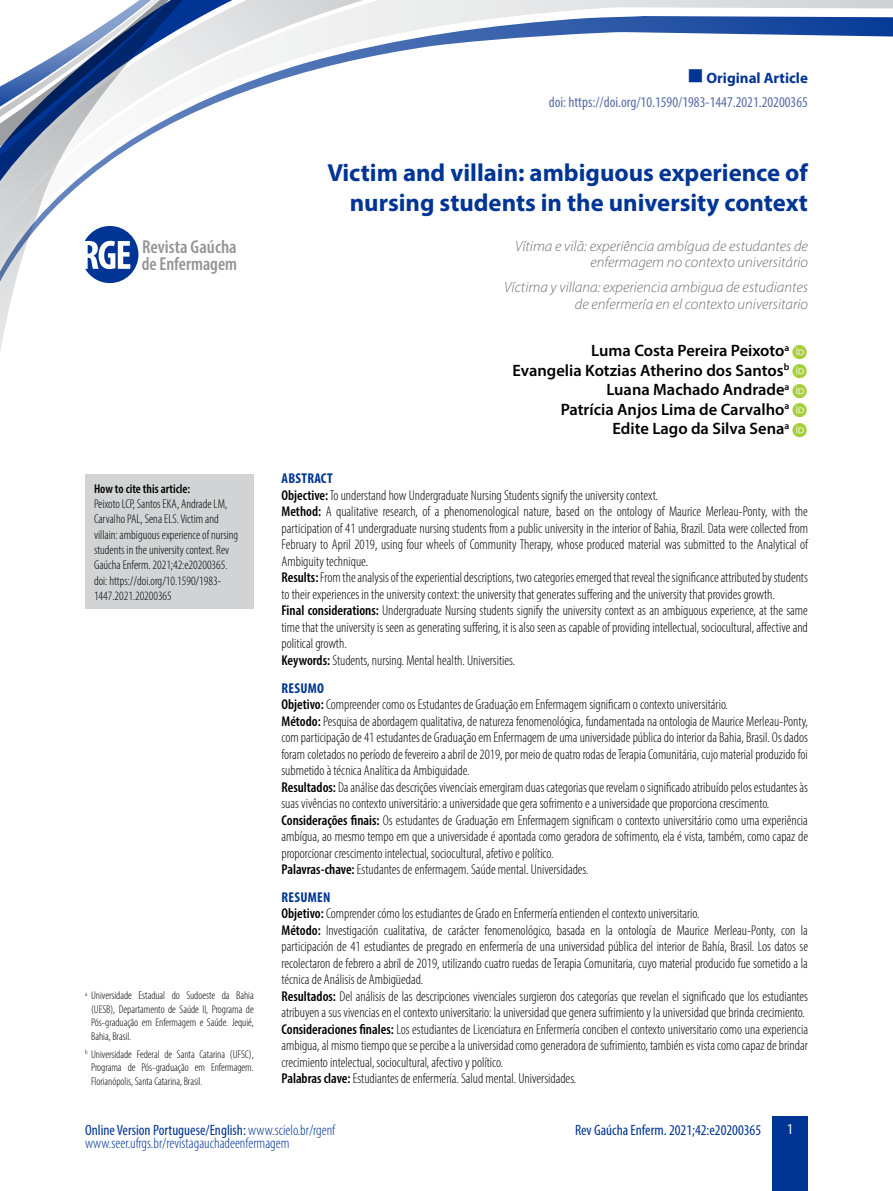
<style>
.page{position:relative;width:893px;height:1191px;background:#fff}
.page>*{position:absolute;margin:0;border:0;box-sizing:border-box;transform-origin:0 0}
.t1{font:700 24.75px/29.7px "Myriad Pro";color:#003595;text-align:right}
.t2{font:600 condensed 18.75px/16.6px "Myriad Pro";color:#939598}
.t3{font:600 16.5px/19.5px "Myriad Pro";color:#000;text-align:right}
.t4{font:italic 300 15px/16.5px "Myriad Pro";color:#6d6e71;text-align:right}
.t5{font:condensed 15px "Myriad Pro";color:#003595}
.t6{font:condensed 15px "Myriad Pro";color:#5a6da7}
.t7{font:300 condensed 15px "Myriad Pro";color:#003595}
.t8{font:700 15px "Myriad Pro";color:#003595}
.t9{font:condensed 15px "Myriad Pro";color:#fff}
.t10{font:300 condensed 14.25px/16.5px "Myriad Pro";color:#000}
.t11{font:300 condensed 12.75px/15.3px "Myriad Pro";color:#000}
.t12{font:600 condensed 12.75px "Myriad Pro";color:#000}
.t13{font:300 condensed 11.25px/13.5px "Myriad Pro";color:#000;text-align:justify}
.s1{font-weight:700;color:#003595}
.s2{font-weight:600}
.s3{font-weight:300}
</style>
<div class="page">
<svg style="left:202px;top:0;width:691px;height:109px"></svg>
<svg style="left:0;top:0;width:202px;height:352px"></svg>
<div style="left:772px;top:1116px;width:36px;height:75px;background:#003595"></div>
<svg style="left:85px;top:226px;width:53px;height:57px"></svg>
<div style="left:85px;top:474px;width:169px;height:135px;background:#d1d3d4"></div>
<svg style="left:689px;top:69px;width:13px;height:14px"></svg>
<p class="t8" style="left:706px;top:68px;width:103px">Original Article</p>
<h2 class="t2" style="left:142px;top:238px;width:97px">Revista Gaúcha de Enfermagem</h2>
<p class="t12" style="left:94px;top:481px;width:98px">How to cite this article:</p>
<p class="t11" style="left:94px;top:496px;width:146px">Peixoto LCP, Santos EKA, Andrade LM, Carvalho PAL, Sena ELS. Victim and villain: ambiguous experience of nursing students in the university context. Rev Gaúcha Enferm. 2021;42:e20200365. doi: https://doi.org/10.1590/1983- 1447.2021.20200365</p>
<p class="t13" style="left:91px;top:988px;width:164px;text-indent:-6px"><sup>a</sup> Universidade Estadual do Sudoeste da Bahia (UESB), Departamento de Saúde II, Programa de Pós-graduação em Enfermagem e Saúde. Jequié, Bahia, Brasil.</p>
<p class="t13" style="left:91px;top:1047px;width:164px;text-indent:-6px"><sup>b</sup> Universidade Federal de Santa Catarina (UFSC), Programa de Pós-graduação em Enfermagem.<br>Florianópolis, Santa Catarina, Brasil.</p>
<p class="t6" style="left:549px;top:93px;width:261px">doi: https://doi.org/10.1590/1983-1447.2021.20200365</p>
<h1 class="t1" style="left:327px;top:157px;width:482px">Victim and villain: ambiguous experience of nursing students in the university context</h1>
<p class="t4" style="left:515px;top:237px;width:294px">Vítima e vilã: experiência ambígua de estudantes de enfermagem no contexto universitário</p>
<p class="t4" style="left:504px;top:279px;width:305px">Víctima y villana: experiencia ambigua de estudiantes de enfermería en el contexto universitario</p>
<p class="t3" style="left:513px;top:340px;width:278px">Luma Costa Pereira Peixoto<sup>a<br></sup>Evangelia Kotzias Atherino dos Santos<sup>b<br></sup>Luana Machado Andrade<sup>a<br></sup>Patrícia Anjos Lima de Carvalho<sup>a<br></sup>Edite Lago da Silva Sena<sup>a</sup></p>
<p class="t10" style="left:281px;top:470px;width:528px"><span class="s1">ABSTRACT<br></span><span class="s2">Objective:</span> To understand how Undergraduate Nursing Students signify the university context.<br><span class="s2">Method:</span> A qualitative research, of a phenomenological nature, based on the ontology of Maurice Merleau-Ponty, with the participation of 41 undergraduate nursing students from a public university in the interior of Bahia, Brazil. Data were collected from February to April 2019, using four wheels of Community Therapy, whose produced material was submitted to the Analytical of Ambiguity technique.<br><span class="s2">Results:</span> From the analysis of the experiential descriptions, two categories emerged that reveal the significance attributed by students to their experiences in the university context: the university that generates suffering and the university that provides growth.<br><span class="s2">Final considerations:</span> Undergraduate Nursing students signify the university context as an ambiguous experience, at the same time that the university is seen as generating suffering, it is also seen as capable of providing intellectual, sociocultural, affective and political growth.<br><span class="s2">Keywords:</span> Students, nursing. Mental health. Universities.</p>
<p class="t10" style="left:281px;top:679px;width:528px"><span class="s1">RESUMO<br></span><span class="s2">Objetivo:</span> Compreender como os Estudantes de Graduação em Enfermagem significam o contexto universitário.<br><span class="s2">Método:</span> Pesquisa de abordagem qualitativa, de natureza fenomenológica, fundamentada na ontologia de Maurice Merleau-Ponty, com participação de 41 estudantes de Graduação em Enfermagem de uma universidade pública do interior da Bahia, Brasil. Os dados foram coletados no período de fevereiro a abril de 2019, por meio de quatro rodas de Terapia Comunitária, cujo material produzido foi submetido à técnica Analítica da Ambiguidade.<br><span class="s2">Resultados:</span> Da análise das descrições vivenciais emergiram duas categorias que revelam o significado atribuído pelos estudantes às suas vivências no contexto universitário: a universidade que gera sofrimento e a universidade que proporciona crescimento.<br><span class="s2">Considerações finais:</span> Os estudantes de Graduação em Enfermagem significam o contexto universitário como uma experiência ambígua, ao mesmo tempo em que a universidade é apontada como geradora de sofrimento, ela é vista, também, como capaz de proporcionar crescimento intelectual, sociocultural, afetivo e político.<br><span class="s2">Palavras-chave:</span> Estudantes de enfermagem. Saúde mental. Universidades.</p>
<p class="t10" style="left:281px;top:889px;width:528px"><span class="s1">RESUMEN<br></span><span class="s2">Objetivo:</span> Comprender cómo los estudiantes de Grado en Enfermería entienden el contexto universitario.<br><span class="s2">Método:</span> Investigación cualitativa, de carácter fenomenológico, basada en la ontología de Maurice Merleau-Ponty, con la participación de 41 estudiantes de pregrado en enfermería de una universidad pública del interior de Bahía, Brasil. Los datos se recolectaron de febrero a abril de 2019, utilizando cuatro ruedas de Terapia Comunitaria, cuyo material producido fue sometido a la técnica de Análisis de Ambigüedad.<br><span class="s2">Resultados:</span> Del análisis de las descripciones vivenciales surgieron dos categorías que revelan el significado que los estudiantes atribuyen a sus vivencias en el contexto universitario: la universidad que genera sufrimiento y la universidad que brinda crecimiento.<br><span class="s2">Consideraciones finales:</span> Los estudiantes de Licenciatura en Enfermería conciben el contexto universitario como una experiencia ambigua, al mismo tiempo que se percibe a la universidad como generadora de sufrimiento, también es vista como capaz de brindar crecimiento intelectual, sociocultural, afectivo y político.<br><span class="s2">Palabras clave:</span> Estudiantes de enfermería. Salud mental. Universidades.</p>
<p class="t5" style="left:85px;top:1121px;width:252px">Online Version Portuguese/English: <span class="s3">www.scielo.br/rgenf</span></p>
<p class="t7" style="left:85px;top:1134px;width:206px">www.seer.ufrgs.br/revistagauchadeenfermagem</p>
<p class="t5" style="left:575px;top:1121px;width:188px">Rev Gaúcha Enferm. 2021;42:e20200365</p>
<p class="t9" style="left:787px;top:1120px;width:7px">1</p>
</div>
